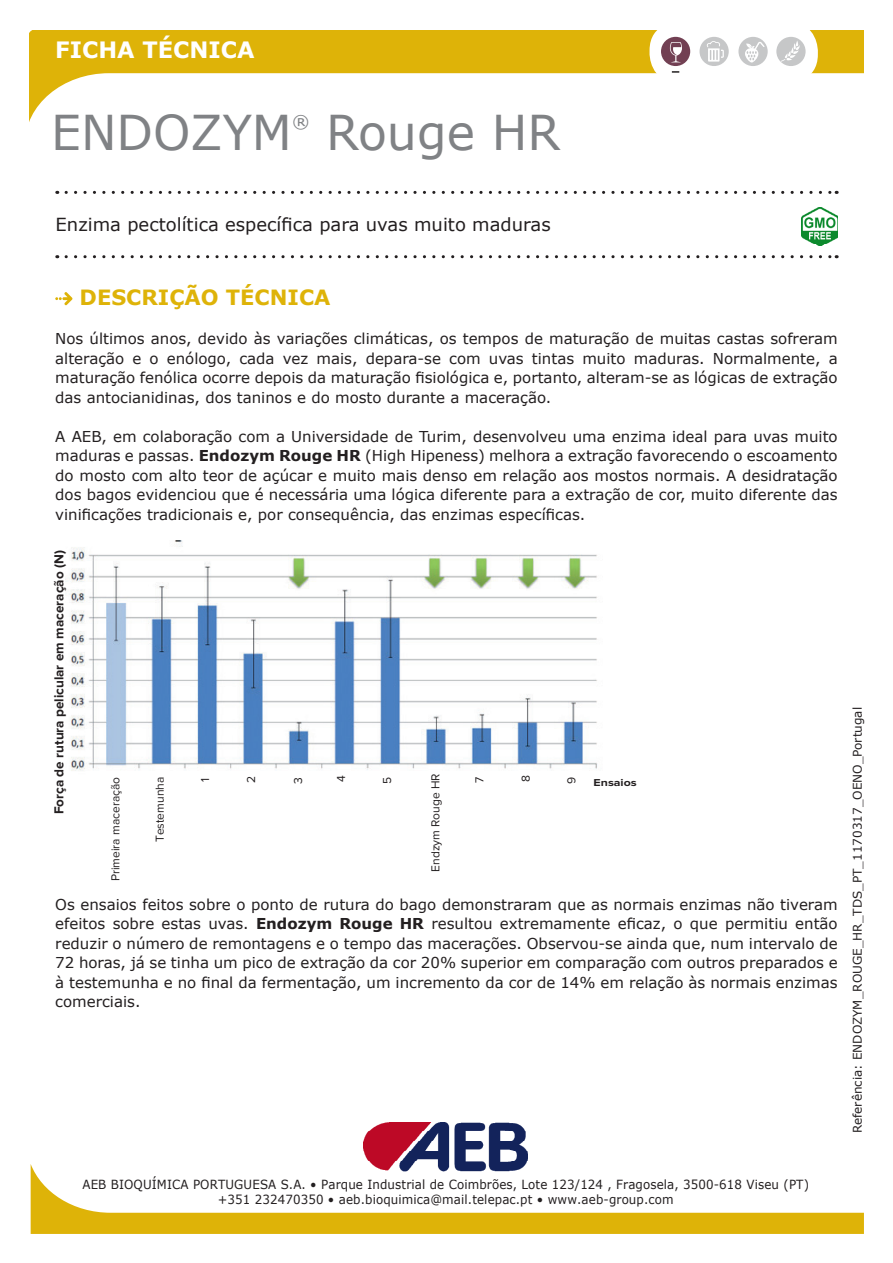
<style>
.page{position:relative;width:893px;height:1263px;background:#fff}
.page>*{position:absolute;margin:0;border:0;box-sizing:border-box;transform-origin:0 0}
.t1{font:48px "Verdana";color:#808285}
.t2{font:700 22.5px "Verdana";color:#fff}
.t3{font:700 21px "Verdana";color:#deb308}
.t4{font:18px "Verdana";color:#231f20}
.t5{font:17.55px "Verdana";color:#808285}
.t6{font:15px/19.5px "Verdana";color:#231f20;text-align:justify}
.t7{font:700 13.5px "Proxima Nova";color:#231f20}
.t8{font:12.6px/15.1px "Verdana";letter-spacing:.01em;color:#231f20;text-align:center;scale:.94 1}
.t9{font:12px "Verdana";color:#231f20}
.t10{font:12px "Proxima Nova";color:#231f20}
.t11{font:700 10.35px "Proxima Nova";color:#231f20;scale:1.19 1}
.s1{font-weight:700}
</style>
<div class="page">
<svg style="left:66px;top:191px;width:771px;height:3px"></svg>
<svg style="left:66px;top:255px;width:771px;height:3px"></svg>
<img style="left:363px;top:1122px;width:165px;height:42px">
<svg style="left:31px;top:1164px;width:833px;height:70px"></svg>
<svg style="left:30px;top:30px;width:833px;height:90px"></svg>
<div style="left:651px;top:22px;width:167px;height:61px;background:#fff;border-radius:28px"></div>
<svg style="left:671px;top:71px;width:8px;height:2px"></svg>
<div style="left:776px;top:37px;width:30px;height:29px;background:#c6c7c8;border-radius:50%"></div>
<svg style="left:781px;top:40px;width:19px;height:22px"></svg>
<div style="left:738px;top:37px;width:30px;height:29px;background:#c6c7c8;border-radius:50%"></div>
<div style="left:661px;top:37px;width:29px;height:29px;background:#724053;border-radius:50%"></div>
<div style="left:699px;top:37px;width:30px;height:29px;background:#c6c7c8;border-radius:50%"></div>
<svg style="left:707px;top:41px;width:17px;height:21px"></svg>
<svg style="left:670px;top:42px;width:12px;height:20px"></svg>
<svg style="left:745px;top:42px;width:20px;height:21px"></svg>
<svg style="left:55px;top:292px;width:17px;height:13px"></svg>
<img style="left:65px;top:541px;width:533px;height:230px">
<img style="left:802px;top:207px;width:36px;height:39px">
<h2 class="t2" style="left:55px;top:34px;width:201px">FICHA TÉCNICA</h2>
<p class="t1" style="left:51px;top:99px;width:242px">ENDOZYM</p>
<p class="t5" style="left:292px;top:109px;width:19px">®</p>
<p class="t1" style="left:326px;top:99px;width:236px">Rouge HR</p>
<p class="t4" style="left:56px;top:212px;width:497px">Enzima pectolítica específica para uvas muito maduras</p>
<p class="t3" style="left:80px;top:283px;width:252px">DESCRIÇÃO TÉCNICA</p>
<p class="t6" style="left:55px;top:329px;width:784px">Nos últimos anos, devido às variações climáticas, os tempos de maturação de muitas castas sofreram alteração e o enólogo, cada vez mais, depara-se com uvas tintas muito maduras. Normalmente, a maturação fenólica ocorre depois da maturação fisiológica e, portanto, alteram-se as lógicas de extração das antocianidinas, dos taninos e do mosto durante a maceração.</p>
<p class="t6" style="left:55px;top:426px;width:784px">A AEB, em colaboração com a Universidade de Turim, desenvolveu uma enzima ideal para uvas muito maduras e passas. <span class="s1">Endozym Rouge HR</span> (High Hipeness) melhora a extração favorecendo o escoamento do mosto com alto teor de açúcar e muito mais denso em relação aos mostos normais. A desidratação dos bagos evidenciou que é necessária uma lógica diferente para a extração de cor, muito diferente das vinificações tradicionais e, por consequência, das enzimas específicas.</p>
<p class="t7" style="left:53px;top:814px;width:266px;rotate:-90deg">Força de rutura pelicular em maceração (N)</p>
<p class="t10" style="left:110px;top:881px;width:106px;rotate:-90deg">Primeira maceração</p>
<p class="t10" style="left:154px;top:842px;width:67px;rotate:-90deg">Testemunha</p>
<p class="t10" style="left:430px;top:872px;width:100px;rotate:-90deg">Endzym Rouge HR</p>
<p class="t10" style="left:336px;top:782px;width:8px;rotate:-90deg">4</p>
<p class="t10" style="left:381px;top:784px;width:9px;rotate:-90deg">5</p>
<p class="t10" style="left:474px;top:783px;width:8px;rotate:-90deg">7</p>
<p class="t10" style="left:520px;top:782px;width:8px;rotate:-90deg">8</p>
<p class="t10" style="left:566px;top:784px;width:9px;rotate:-90deg">9</p>
<p class="t10" style="left:200px;top:782px;width:6px;rotate:-90deg">1</p>
<p class="t10" style="left:246px;top:783px;width:9px;rotate:-90deg">2</p>
<p class="t10" style="left:293px;top:784px;width:8px;rotate:-90deg">3</p>
<p class="t11" style="left:594px;top:778px;width:38px">Ensaios</p>
<p class="t6" style="left:55px;top:894px;width:784px">Os ensaios feitos sobre o ponto de rutura do bago demonstraram que as normais enzimas não tiveram efeitos sobre estas uvas. <span class="s1">Endozym Rouge HR</span> resultou extremamente eficaz, o que permitiu então reduzir o número de remontagens e o tempo das macerações. Observou-se ainda que, num intervalo de 72 horas, já se tinha um pico de extração da cor 20% superior em comparação com outros preparados e à testemunha e no final da fermentação, um incremento da cor de 14% em relação às normais enzimas comerciais.</p>
<p class="t9" style="left:849px;top:1133px;width:427px;rotate:-90deg">Referência: ENDOZYM_ROUGE_HR_TDS_PT_1170317_OENO_Portugal</p>
<p class="t8" style="left:82px;top:1176px;width:774px">AEB BIOQUÍMICA PORTUGUESA S.A. • Parque Industrial de Coimbrões, Lote 123/124 , Fragosela, 3500-618 Viseu (PT) +351 232470350 • aeb.bioquimica@mail.telepac.pt • www.aeb-group.com</p>
</div>
